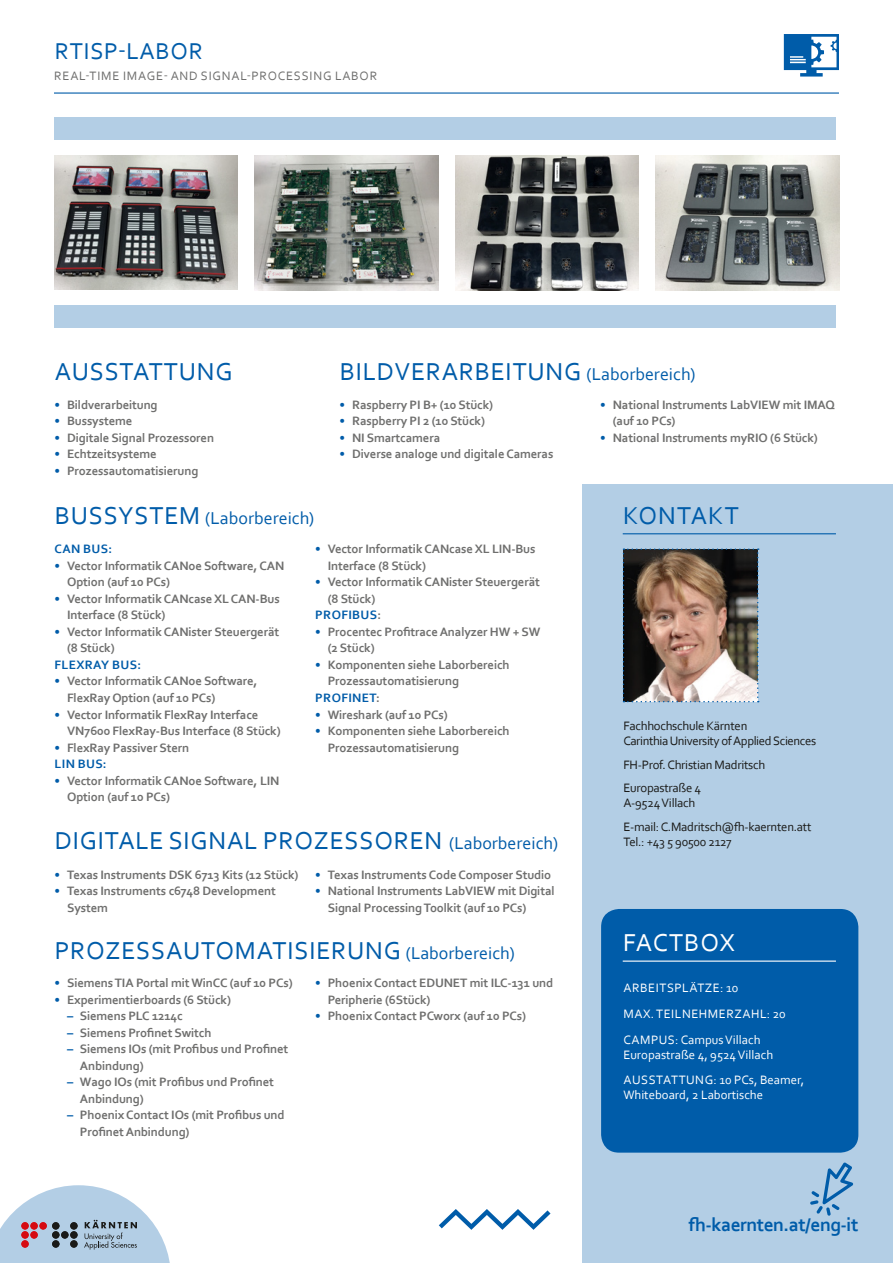
<style>
.page{position:relative;width:893px;height:1263px;background:#fff}
.page>*{position:absolute;margin:0;border:0;box-sizing:border-box;transform-origin:0 0}
.t1{font:25.65px "Corbel";letter-spacing:.03em;color:#005ca9}
.t2{font:25.65px "Corbel";letter-spacing:.035em;color:#fff}
.t3{font:24px "Corbel";letter-spacing:.03em;color:#005ca9}
.t4{font:700 19.5px "Corbel";letter-spacing:-.025em;color:#005ca9}
.t5{font:18px "Corbel";color:#005ca9}
.t6{font:700 12.75px/16.5px "Corbel";letter-spacing:-.01em;color:#6f6f6e}
.t7{font:12.75px/15px "Corbel";letter-spacing:-.02em;color:#1a1a18}
.t8{font:12.75px/15px "Corbel";color:#fff}
.Aufzählung{font:700 12.75px "Corbel";letter-spacing:.03em;color:#005ca9}
.t9{font:12.75px "Corbel";letter-spacing:.06em;color:#6f6f6e}
.t10{font:12.75px "Corbel";letter-spacing:.04em;color:#fff}
.s1{font-size:18px}
.s2{color:#005ca9}
.s3{font-size:25.65px}
.s4{color:#6f6f6e}
</style>
<div class="page">
<div style="left:582px;top:484px;width:311px;height:779px;background:#b3cee5"></div>
<svg style="left:0;top:1185px;width:170px;height:78px"></svg>
<div style="left:21px;top:1222px;width:8px;height:7px;background:#d60a11;border-radius:50%"></div>
<div style="left:30px;top:1222px;width:8px;height:7px;background:#d60a11;border-radius:50%"></div>
<div style="left:39px;top:1222px;width:8px;height:7px;background:#d60a11;border-radius:50%"></div>
<div style="left:21px;top:1231px;width:8px;height:7px;background:#d60a11;border-radius:50%"></div>
<div style="left:30px;top:1231px;width:8px;height:7px;background:#d60a11;border-radius:50%"></div>
<div style="left:21px;top:1240px;width:8px;height:7px;background:#d60a11;border-radius:50%"></div>
<div style="left:52px;top:1222px;width:7px;height:7px;background:#1a1a18;border-radius:50%"></div>
<div style="left:70px;top:1222px;width:8px;height:7px;background:#1a1a18;border-radius:50%"></div>
<div style="left:52px;top:1231px;width:7px;height:7px;background:#1a1a18;border-radius:50%"></div>
<div style="left:61px;top:1231px;width:8px;height:7px;background:#1a1a18;border-radius:50%"></div>
<div style="left:70px;top:1231px;width:8px;height:7px;background:#1a1a18;border-radius:50%"></div>
<div style="left:52px;top:1240px;width:7px;height:7px;background:#1a1a18;border-radius:50%"></div>
<div style="left:70px;top:1240px;width:8px;height:7px;background:#1a1a18;border-radius:50%"></div>
<hr style="left:54px;top:92px;width:785px;height:2px;background:#005ca9">
<svg style="left:784px;top:34px;width:55px;height:43px"></svg>
<hr style="left:623px;top:533px;width:213px;height:1px;background:#005ca9">
<div style="left:601px;top:909px;width:257px;height:243px;background:#005ca9;border-radius:18px"></div>
<hr style="left:623px;top:960px;width:213px;height:2px;background:#fff">
<svg style="left:810px;top:1162px;width:43px;height:54px"></svg>
<svg style="left:439px;top:1209px;width:112px;height:21px"></svg>
<img style="left:623px;top:548px;width:136px;height:154px">
<img style="left:255px;top:156px;width:183px;height:134px">
<img style="left:656px;top:156px;width:184px;height:134px">
<img style="left:455px;top:156px;width:184px;height:134px">
<img style="left:54px;top:156px;width:184px;height:134px">
<div style="left:54px;top:305px;width:782px;height:22px;background:#b3cee5"></div>
<div style="left:54px;top:117px;width:782px;height:22px;background:#b3cee5"></div>
<p class="t3" style="left:55px;top:36px;width:150px">RTISP-LABOR</p>
<p class="t9" style="left:54px;top:68px;width:324px">REAL-TIME IMAGE- AND SIGNAL-PROCESSING LABOR</p>
<p class="t1" style="left:55px;top:355px;width:179px">AUSSTATTUNG</p>
<p class="t1" style="left:340px;top:355px;width:357px">BILDVERARBEITUNG <span class="s1">(Laborbereich)</span></p>
<p class="t6" style="left:54px;top:396px;width:105px"><span class="s2">•</span> Bildverarbeitung</p>
<p class="t6" style="left:54px;top:413px;width:80px"><span class="s2">•</span> Bussysteme</p>
<p class="t6" style="left:54px;top:429px;width:161px"><span class="s2">•</span> Digitale Signal Prozessoren</p>
<p class="t6" style="left:54px;top:446px;width:104px"><span class="s2">•</span> Echtzeitsysteme</p>
<p class="t6" style="left:54px;top:462px;width:146px"><span class="s2">•</span> Prozessautomatisierung</p>
<p class="t6" style="left:339px;top:396px;width:155px"><span class="s2">•</span> Raspberry PI B+ (10 Stück)</p>
<p class="t6" style="left:339px;top:413px;width:147px"><span class="s2">•</span> Raspberry PI 2 (10 Stück)</p>
<p class="t6" style="left:339px;top:429px;width:102px"><span class="s2">•</span> NI Smartcamera</p>
<p class="t6" style="left:339px;top:446px;width:216px"><span class="s2">•</span> Diverse analoge und digitale Cameras</p>
<p class="t6" style="left:613px;top:396px;width:224px;text-indent:-13px"><span class="s2">•</span> National Instruments LabVIEW mit IMAQ (auf 10 PCs)</p>
<p class="t6" style="left:600px;top:429px;width:219px"><span class="s2">•</span> National Instruments myRIO (6 Stück)</p>
<p class="t5" style="left:55px;top:507px;width:261px"><span class="s3">BUSSYSTEM</span> (Laborbereich)</p>
<p class="t1" style="left:623px;top:500px;width:117px">KONTAKT</p>
<p class="Aufzählung" style="left:55px;top:541px;width:59px">CAN BUS:</p>
<p class="t6" style="left:67px;top:557px;width:219px;text-indent:-13px"><span class="s2">•</span> Vector Informatik CANoe Software, CAN<br>Option (auf 10 PCs)</p>
<p class="t6" style="left:67px;top:590px;width:214px;text-indent:-13px"><span class="s2">•</span> Vector Informatik CANcase XL CAN-Bus<br>Interface (8 Stück)</p>
<p class="t6" style="left:67px;top:623px;width:214px;text-indent:-13px"><span class="s2">•</span> Vector Informatik CANister Steuergerät (8 Stück)</p>
<p class="Aufzählung" style="left:55px;top:657px;width:88px">FLEXRAY BUS:</p>
<p class="t6" style="left:67px;top:673px;width:192px;text-indent:-13px"><span class="s2">•</span> Vector Informatik CANoe Software,<br>FlexRay Option (auf 10 PCs)</p>
<p class="t6" style="left:67px;top:706px;width:215px;text-indent:-13px"><span class="s2">•</span> Vector Informatik FlexRay Interface<br>VN7600 FlexRay-Bus Interface (8 Stück)</p>
<p class="t6" style="left:54px;top:739px;width:136px"><span class="s2">•</span> FlexRay Passiver Stern</p>
<p class="Aufzählung" style="left:55px;top:756px;width:54px">LIN BUS:</p>
<p class="t6" style="left:67px;top:772px;width:214px;text-indent:-13px"><span class="s2">•</span> Vector Informatik CANoe Software, LIN<br>Option (auf 10 PCs)</p>
<p class="t6" style="left:328px;top:541px;width:209px;text-indent:-13px"><span class="s2">•</span> Vector Informatik CANcase XL LIN-Bus<br>Interface (8 Stück)</p>
<p class="t6" style="left:328px;top:574px;width:214px;text-indent:-13px"><span class="s2">•</span> Vector Informatik CANister Steuergerät (8 Stück)</p>
<p class="Aufzählung" style="left:315px;top:607px;width:67px">PROFIBUS<span class="s4">:</span></p>
<p class="t6" style="left:328px;top:623px;width:214px;text-indent:-13px"><span class="s2">•</span> Procentec ProfitraceAnalyzer HW + SW (2 Stück)</p>
<p class="t6" style="left:328px;top:656px;width:183px;text-indent:-13px"><span class="s2">•</span> Komponenten siehe Laborbereich<br>Prozessautomatisierung</p>
<p class="Aufzählung" style="left:315px;top:690px;width:66px">PROFINET<span class="s4">:</span></p>
<p class="t6" style="left:315px;top:706px;width:134px"><span class="s2">•</span> Wireshark (auf 10 PCs)</p>
<p class="t6" style="left:328px;top:722px;width:183px;text-indent:-13px"><span class="s2">•</span> Komponenten siehe Laborbereich<br>Prozessautomatisierung</p>
<p class="t1" style="left:55px;top:824px;width:505px">DIGITALE SIGNAL PROZESSOREN <span class="s1">(Laborbereich)</span></p>
<p class="t6" style="left:54px;top:866px;width:246px"><span class="s2">•</span> Texas Instruments DSK 6713 Kits (12 Stück)</p>
<p class="t6" style="left:67px;top:883px;width:210px;text-indent:-13px"><span class="s2">•</span> Texas Instruments c6748 Development<br>System</p>
<p class="t6" style="left:315px;top:866px;width:238px"><span class="s2">•</span> Texas Instruments Code Composer Studio</p>
<p class="t6" style="left:328px;top:883px;width:228px;text-indent:-13px"><span class="s2">•</span> National Instruments LabVIEW mit Digital<br>Signal Processing Toolkit (auf 10 PCs)</p>
<p class="t1" style="left:55px;top:935px;width:461px">PROZESSAUTOMATISIERUNG <span class="s1">(Laborbereich)</span></p>
<p class="t6" style="left:54px;top:974px;width:240px"><span class="s2">•</span> Siemens TIA Portal mit WinCC (auf 10 PCs)</p>
<p class="t6" style="left:54px;top:991px;width:178px"><span class="s2">•</span> Experimentierboards (6 Stück)</p>
<p class="t6" style="left:67px;top:1007px;width:117px"><span class="s2">–</span> Siemens PLC 1214c</p>
<p class="t6" style="left:67px;top:1024px;width:146px"><span class="s2">–</span> Siemens Profinet Switch</p>
<p class="t6" style="left:80px;top:1040px;width:210px;text-indent:-13px"><span class="s2">–</span> Siemens IOs (mit Profibus und Profinet<br>Anbindung)</p>
<p class="t6" style="left:80px;top:1073px;width:196px;text-indent:-13px"><span class="s2">–</span> Wago IOs (mit Profibus und Profinet<br>Anbindung)</p>
<p class="t6" style="left:80px;top:1106px;width:206px;text-indent:-13px"><span class="s2">–</span> PhoenixContact IOs (mit Profibus und<br>ProfinetAnbindung)</p>
<p class="t6" style="left:328px;top:974px;width:227px;text-indent:-13px"><span class="s2">•</span> Phoenix Contact EDUNET mit ILC-131 und<br>Peripherie (6Stück)</p>
<p class="t6" style="left:315px;top:1007px;width:213px"><span class="s2">•</span> Phoenix Contact PCworx (auf 10 PCs)</p>
<p class="t7" style="left:623px;top:718px;width:194px">Fachhochschule Kärnten<br>Carinthia University of Applied Sciences</p>
<p class="t7" style="left:623px;top:757px;width:143px">FH-Prof. Christian Madritsch</p>
<p class="t7" style="left:623px;top:780px;width:79px">Europastraße 4</p>
<p class="t7" style="left:623px;top:795px;width:73px">A-9524 Villach</p>
<p class="t7" style="left:623px;top:819px;width:190px">E-mail: C.Madritsch@fh-kaernten.att</p>
<p class="t7" style="left:623px;top:834px;width:110px">Tel.: +43 5 90500 2127</p>
<p class="t2" style="left:623px;top:927px;width:113px">FACTBOX</p>
<p class="t10" style="left:624px;top:980px;width:116px">ARBEITSPLÄTZE: 10</p>
<p class="t10" style="left:624px;top:1006px;width:164px">MAX. TEILNEHMERZAHL: 20</p>
<p class="t8" style="left:623px;top:1032px;width:151px">CAMPUS: Campus Villach<br>Europastraße 4, 9524 Villach</p>
<p class="t8" style="left:623px;top:1072px;width:182px">AUSSTATTUNG: 10 PCs, Beamer,<br>Whiteboard, 2 Labortische</p>
<p class="t4" style="left:689px;top:1212px;width:171px">fh-kaernten.at/eng-it</p>
</div>
